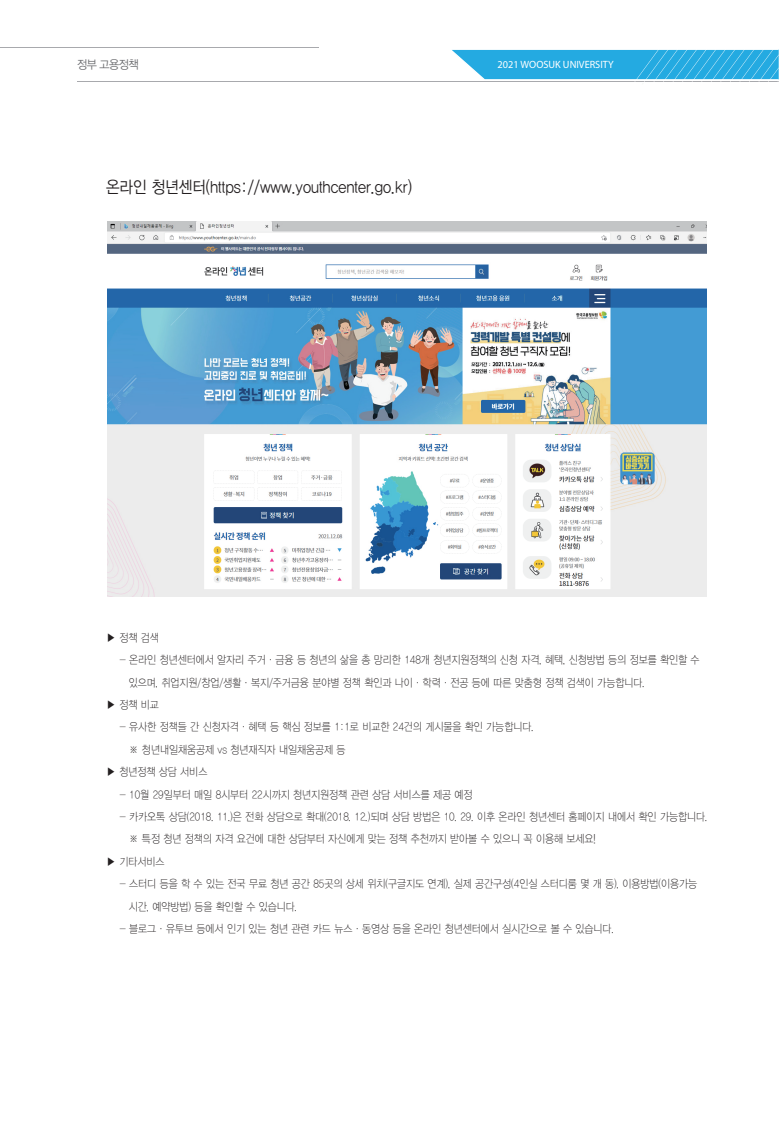
<style>
.page{position:relative;width:779px;height:1132px;background:#fff}
.page>*{position:absolute;margin:0;border:0;box-sizing:border-box;transform-origin:0 0}
.t1{font:16.65px "YDIYGO320";color:#231f20;scale:.88 1}
.t2{font:11.85px "YDIYGO320";letter-spacing:-.05em;color:#6c6d70;scale:.93 1}
.t3{font:11.1px/22.4px "YDIYGO310";color:#231f20;scale:.88 1}
.t4{font:10.5px "Myriad Pro";color:#fff}
</style>
<div class="page">
<hr style="left:0;top:47px;width:318px;height:1px;background:#a8a9ad">
<hr style="left:77px;top:81px;width:701px;height:1px;background:#a8a9ad">
<svg style="left:452px;top:49px;width:326px;height:33px;background:#48b6e3"></svg>
<img style="left:107px;top:221px;width:598px;height:375px">
<p class="t2" style="left:77px;top:58px;width:67px">정부 고용정책</p>
<p class="t4" style="left:497px;top:58px;width:118px">2021 WOOSUK UNIVERSITY</p>
<h1 class="t1" style="left:106px;top:178px;width:349px">온라인 청년센터(https://www.youthcenter.go.kr)</h1>
<p class="t3" style="left:106px;top:626px;width:61px">▶ 정책 검색</p>
<p class="t3" style="left:120px;top:648px;width:660px">- 온라인 청년센터에서 알자리 주거·금융 등 청년의 삶을 총 망리한 148개 청년지원정책의 신청 자격, 혜택, 신청방법 등의 정보를 확인할 수</p>
<p class="t3" style="left:129px;top:671px;width:587px">있으며, 취업지원/창업/생활·복지/주거금융 분야별 정책 확인과 나이·학력·전공 등에 따른 맞춤형 정책 검색이 가능합니다.</p>
<p class="t3" style="left:106px;top:693px;width:61px">▶ 정책 비교</p>
<p class="t3" style="left:120px;top:715px;width:471px">- 유사한 정책들 간 신청자격·혜택 등 핵심 정보를 1:1로 비교한 24건의 게시물을 확인 가능합니다.</p>
<p class="t3" style="left:129px;top:738px;width:248px">※ 청년내일채움공제 vs 청년재직자 내일채움공제 등</p>
<p class="t3" style="left:106px;top:760px;width:116px">▶ 청년정책 상담 서비스</p>
<p class="t3" style="left:120px;top:783px;width:402px">- 10월 29일부터 매일 8시부터 22시까지 청년지원정책 관련 상담 서비스를 제공 예정</p>
<p class="t3" style="left:120px;top:805px;width:668px">- 카카오톡 상담(2018. 11.)은 전화 상담으로 확대(2018. 12.)되며 상담 방법은 10. 29. 이후 온라인 청년센터 홈페이지 내에서 확인 가능합니다.</p>
<p class="t3" style="left:129px;top:827px;width:532px">※ 특정 청년 정책의 자격 요건에 대한 상담부터 자신에게 맞는 정책 추천까지 받아볼 수 있으니 꼭 이용해 보세요!</p>
<p class="t3" style="left:106px;top:850px;width:68px">▶ 기타서비스</p>
<p class="t3" style="left:129px;top:872px;width:647px;text-indent:-9px">- 스터디 등을 학 수 있는 전국 무료 청년 공간 85곳의 상세 위치(구글지도 연계), 실제 공간구성(4인실 스터디룸 몇 개 동), 이용방법(이용가능 시간, 예약방법) 등을 확인할 수 있습니다.</p>
<p class="t3" style="left:120px;top:917px;width:562px">- 블로그·유투브 등에서 인기 있는 청년 관련 카드 뉴스·동영상 등을 온라인 청년센터에서 실시간으로 볼 수 있습니다.</p>
</div>
